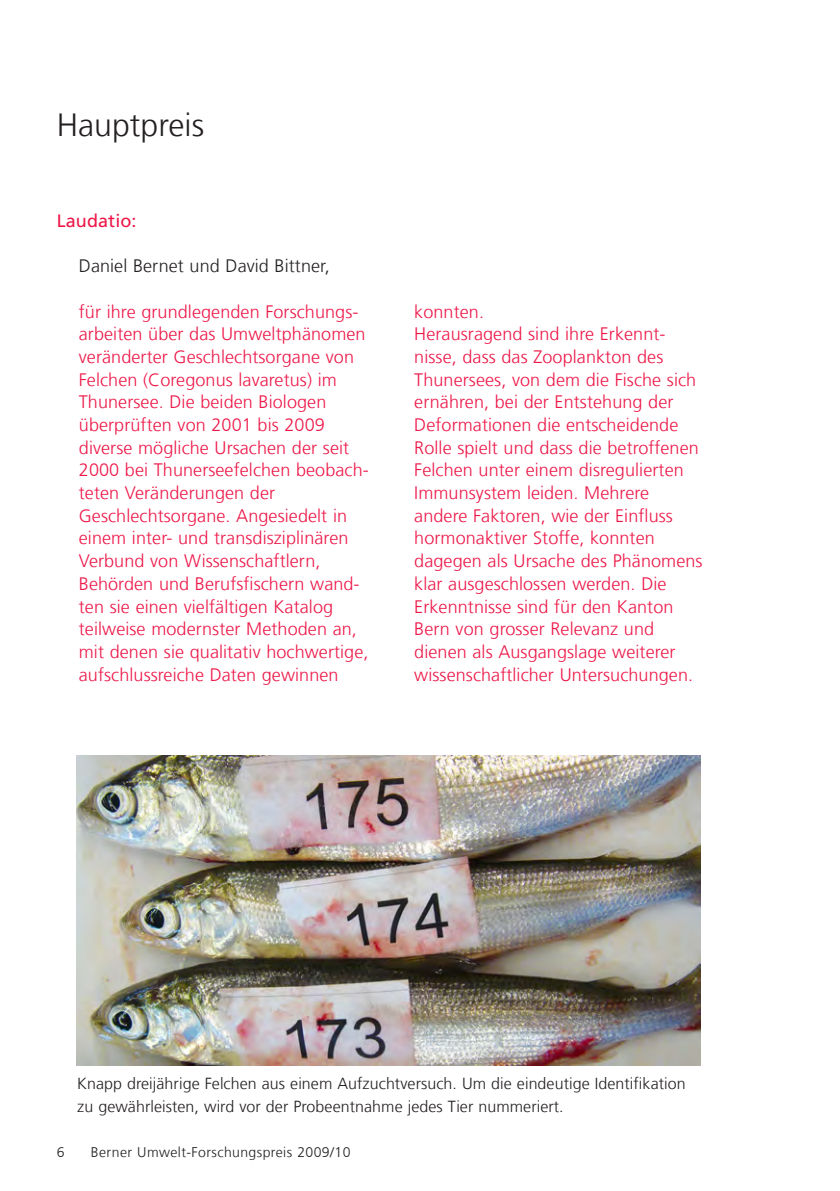
<style>
.page{position:relative;width:840px;height:1191px;background:#fff}
.page>*{position:absolute;margin:0;border:0;box-sizing:border-box;transform-origin:0 0}
._1__Haupttitel_16pt{font:300 32px "Frutiger LT Com";color:#231f20}
._5__Grundtext_9pt{font:300 18px/22.6px "Frutiger LT Com";letter-spacing:.005em;color:#ed1748}
._5__Grundtext_9pt-2{font:300 18px "Frutiger LT Com";letter-spacing:.005em;color:#231f20}
.Umschlag_Untertitel{font:18px "Frutiger LT Com";letter-spacing:.005em;color:#ed1748}
.Umschlag_Untertitel-2{font:300 16px/22.6px "Frutiger LT Com";letter-spacing:.005em;color:#231f20}
.t1{font:300 14px "Frutiger LT Com";letter-spacing:.03em;color:#231f20}
</style>
<div class="page">
<img style="left:77px;top:755px;width:623px;height:310px">
<p class="_1__Haupttitel_16pt" style="left:57px;top:106px;width:149px">Hauptpreis</p>
<p class="Umschlag_Untertitel" style="left:57px;top:210px;width:81px">Laudatio:</p>
<p class="_5__Grundtext_9pt-2" style="left:79px;top:255px;width:252px">Daniel Bernet und David Bittner,</p>
<p class="_5__Grundtext_9pt" style="left:79px;top:300px;width:291px">für ihre grundlegenden Forschungs&shy;arbeiten über das Umweltphänomen veränderter Geschlechtsorgane von Felchen (Coregonus lavaretus) im Thunersee. Die beiden Biologen überprüften von 2001 bis 2009 diverse mögliche Ursachen der seit 2000 bei Thunerseefelchen beobach&shy;teten Veränderungen der Geschlechtsorgane. Angesiedelt in einem inter- und transdisziplinären Verbund von Wissenschaftlern, Behörden und Berufsfischern wand&shy;ten sie einen vielfältigen Katalog teilweise modernster Methoden an, mit denen sie qualitativ hochwertige, aufschlussreiche Daten gewinnen</p>
<p class="_5__Grundtext_9pt" style="left:414px;top:300px;width:71px">konnten.</p>
<p class="_5__Grundtext_9pt" style="left:414px;top:323px;width:289px">Herausragend sind ihre Erkennt&shy;nisse, dass das Zooplankton des Thunersees, von dem die Fische sich ernähren, bei der Entstehung der Deformationen die entscheidende Rolle spielt und dass die betroffenen Felchen unter einem disregulierten Immunsystem leiden. Mehrere andere Faktoren, wie der Einfluss hormonaktiver Stoffe, konnten dagegen als Ursache des Phänomens klar ausgeschlossen werden. Die Erkenntnisse sind für den Kanton Bern von grosser Relevanz und dienen als Ausgangslage weiterer wissenschaftlicher Untersuchungen.</p>
<p class="Umschlag_Untertitel-2" style="left:77px;top:1072px;width:609px">Knapp dreijährige Felchen aus einem Aufzuchtversuch. Um die eindeutige Identifikation zu gewährleisten, wird vor der Probeentnahme jedes Tier nummeriert.</p>
<p class="t1" style="left:57px;top:1144px;width:9px">6</p>
<p class="t1" style="left:91px;top:1144px;width:261px">Berner Umwelt-Forschungspreis 2009/10</p>
</div>
